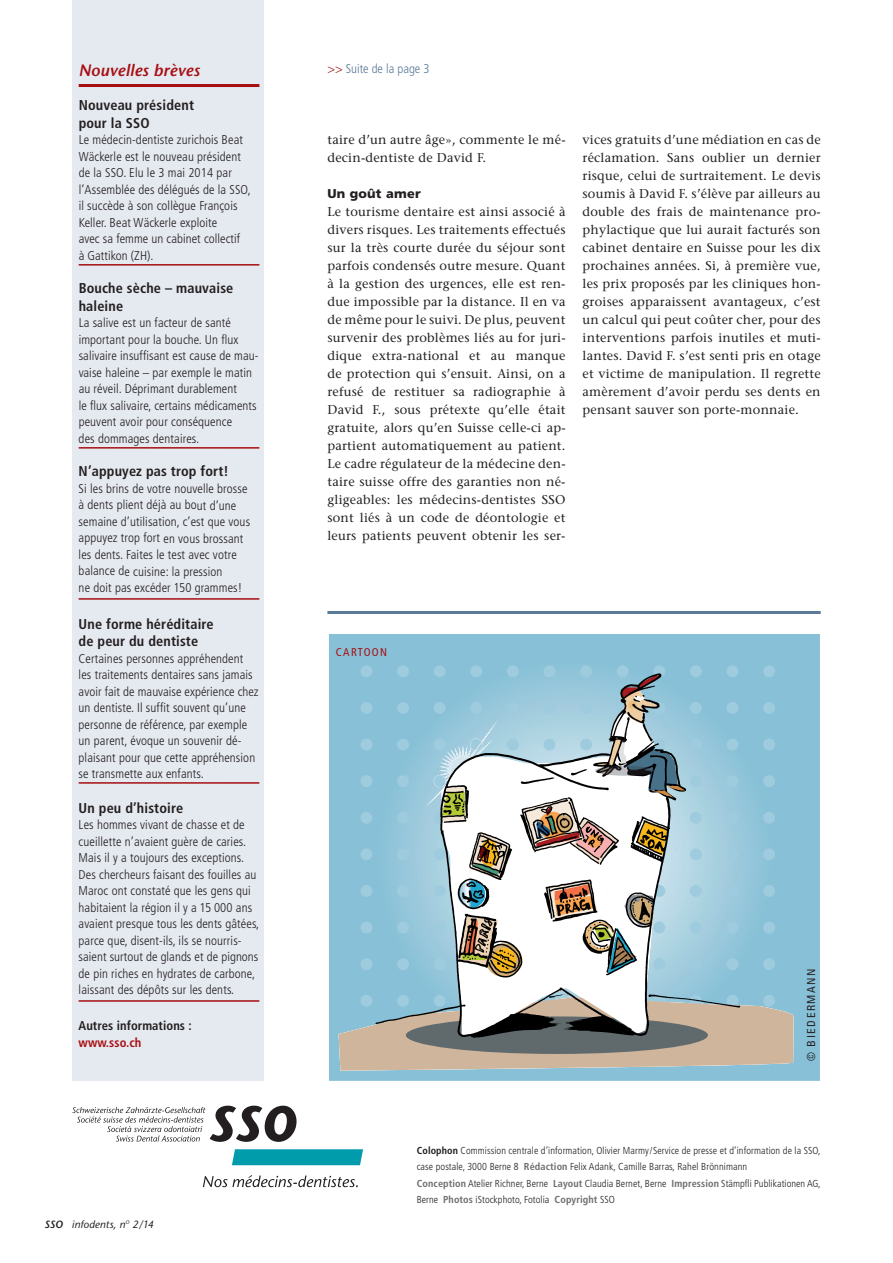
<style>
.page{position:relative;width:893px;height:1263px;background:#fff}
.page>*{position:absolute;margin:0;border:0;box-sizing:border-box;transform-origin:0 0}
.t1{font:italic 600 16.5px "Stone Sans";letter-spacing:.01em;color:#a70e12}
.t2{font:700 condensed 14.25px/17.2px "Frutiger";letter-spacing:.01em;color:#231f20}
.t3{font:300 condensed 12.75px/16.5px "Frutiger";letter-spacing:.01em;color:#231f20}
.t4{font:12.75px/18px "Stone Serif";letter-spacing:.015em;color:#231f20;text-align:justify}
.t5{font:700 condensed 12.75px "Frutiger";letter-spacing:.005em;color:#231f20}
.t6{font:300 condensed 12.75px "Frutiger";color:#5b7998}
.t7{font:700 condensed 12.75px "Frutiger";letter-spacing:.005em;color:#a70e12}
.t8{font:900 12.75px "Frutiger";letter-spacing:.02em;color:#231f20}
.t9{font:condensed 11.25px "Frutiger";letter-spacing:.12em;color:#a70e12}
.t10{font:condensed 11.1px "Univers";letter-spacing:.14em;color:#231f20}
.t11{font:italic 10.5px "Stone Sans";letter-spacing:.01em;color:#231f20}
.t12{font:300 condensed 10.2px/16.5px "Frutiger";letter-spacing:.01em;color:#231f20}
.s1{font-weight:600}
.s2{color:#a70e12}
.s3{font-weight:700}
.s4{font-weight:700;color:#6d6e70}
</style>
<div class="page">
<div style="left:72px;top:0;width:192px;height:1080px;background:#e5e9f0"></div>
<svg style="left:203px;top:1175px;width:155px;height:12px"></svg>
<svg style="left:232px;top:1149px;width:131px;height:16px;background:#099faf"></svg>
<svg style="left:72px;top:1106px;width:225px;height:36px"></svg>
<hr style="left:79px;top:84px;width:180px;height:3px;background:#a70e12">
<hr style="left:79px;top:264px;width:180px;height:2px;background:#a70e12">
<hr style="left:79px;top:447px;width:180px;height:2px;background:#a70e12">
<hr style="left:79px;top:598px;width:180px;height:2px;background:#a70e12">
<hr style="left:79px;top:782px;width:180px;height:2px;background:#a70e12">
<hr style="left:79px;top:1000px;width:180px;height:2px;background:#a70e12">
<hr style="left:327px;top:611px;width:494px;height:3px;background:#5b7998">
<div style="left:329px;top:635px;width:491px;height:446px;background:#88c1d7"></div>
<div style="left:360px;top:665px;width:12px;height:12px;background:#9fcbde;border-radius:50%"></div>
<div style="left:360px;top:702px;width:12px;height:12px;background:#9fcbde;border-radius:50%"></div>
<div style="left:360px;top:738px;width:12px;height:12px;background:#9fcbde;border-radius:50%"></div>
<div style="left:360px;top:775px;width:12px;height:12px;background:#9fcbde;border-radius:50%"></div>
<div style="left:360px;top:812px;width:12px;height:12px;background:#9fcbde;border-radius:50%"></div>
<div style="left:360px;top:848px;width:12px;height:12px;background:#9fcbde;border-radius:50%"></div>
<div style="left:360px;top:885px;width:12px;height:12px;background:#9fcbde;border-radius:50%"></div>
<div style="left:360px;top:921px;width:12px;height:12px;background:#9fcbde;border-radius:50%"></div>
<div style="left:360px;top:958px;width:12px;height:12px;background:#9fcbde;border-radius:50%"></div>
<div style="left:360px;top:995px;width:12px;height:12px;background:#9fcbde;border-radius:50%"></div>
<div style="left:763px;top:665px;width:12px;height:12px;background:#9fcbde;border-radius:50%"></div>
<div style="left:763px;top:702px;width:12px;height:12px;background:#9fcbde;border-radius:50%"></div>
<div style="left:763px;top:738px;width:12px;height:12px;background:#9fcbde;border-radius:50%"></div>
<div style="left:763px;top:775px;width:12px;height:12px;background:#9fcbde;border-radius:50%"></div>
<div style="left:763px;top:812px;width:12px;height:12px;background:#9fcbde;border-radius:50%"></div>
<div style="left:763px;top:848px;width:12px;height:12px;background:#9fcbde;border-radius:50%"></div>
<div style="left:763px;top:885px;width:12px;height:12px;background:#9fcbde;border-radius:50%"></div>
<div style="left:763px;top:921px;width:12px;height:12px;background:#9fcbde;border-radius:50%"></div>
<div style="left:763px;top:958px;width:12px;height:12px;background:#9fcbde;border-radius:50%"></div>
<div style="left:763px;top:995px;width:12px;height:12px;background:#9fcbde;border-radius:50%"></div>
<svg style="left:339px;top:997px;width:455px;height:73px;background:#b6bab2"></svg>
<img style="left:374px;top:635px;width:386px;height:442px">
<svg style="left:522px;top:676px;width:163px;height:188px"></svg>
<img style="left:619px;top:723px;width:7px;height:40px">
<p class="t1" style="left:79px;top:64px;width:123px">Nouvelles brèves</p>
<p class="t2" style="left:79px;top:98px;width:117px">Nouveau président pour la SSO</p>
<p class="t3" style="left:79px;top:133px;width:174px">Le médecin-dentiste zurichois Beat<br>Wäckerle est le nouveau président de la SSO. Elu le 3 mai 2014 par l’Assemblée des délégués de la SSO, il succède à son collègue François<br>Keller. Beat Wäckerle exploite<br>avec sa femme un cabinet collectif<br>à Gattikon (ZH).</p>
<p class="t2" style="left:79px;top:281px;width:156px">Bouche sèche – mauvaise haleine</p>
<p class="t3" style="left:79px;top:316px;width:181px">La salive est un facteur de santé important pour la bouche. Un flux salivaire insuffisant est cause de mau&shy;vaise haleine – par exemple le matin au réveil. Déprimant durablement<br>le flux salivaire, certains médicaments peuvent avoir pour conséquence<br>des dommages dentaires.</p>
<p class="t2" style="left:79px;top:464px;width:152px">N’appuyez pas trop fort!</p>
<p class="t3" style="left:79px;top:481px;width:173px">Si les brins de votre nouvelle brosse à dents plient déjà au bout d’une semaine d’utilisation, c’est que vous appuyez trop fort en vous brossant les dents. Faites le test avec votre balance de cuisine: la pression<br>ne doit pas excéder 150 grammes!</p>
<p class="t2" style="left:79px;top:616px;width:137px">Une forme héréditaire de peur du dentiste</p>
<p class="t3" style="left:79px;top:651px;width:182px">Certaines personnes appréhendent les traitements dentaires sans jamais avoir fait de mauvaise expérience chez un dentiste. Il suffit souvent qu’une personne de référence, par exemple un parent, évoque un souvenir dé&shy;plaisant pour que cette appréhension se transmette aux enfants.</p>
<p class="t2" style="left:79px;top:800px;width:106px">Un peu d’histoire</p>
<p class="t3" style="left:79px;top:817px;width:182px">Les hommes vivant de chasse et de cueillette n’avaient guère de caries.<br>Mais il y a toujours des exceptions.<br>Des chercheurs faisant des fouilles au Maroc ont constaté que les gens qui habitaient la région il y a 15 000 ans avaient presque tous les dents gâtées, parce que, disent-ils, ils se nourris&shy;saient surtout de glands et de pignons de pin riches en hydrates de carbone, laissant des dépôts sur les dents.</p>
<p class="t5" style="left:79px;top:1020px;width:115px">Autres informations :</p>
<p class="t7" style="left:79px;top:1037px;width:64px">www.sso.ch</p>
<p class="t11" style="left:45px;top:1220px;width:111px"><span class="s1">SSO</span> infodents, n<sup>O</sup> 2/14</p>
<p class="t6" style="left:327px;top:64px;width:104px"><span class="s2">&gt;&gt;</span> Suite de la page 3</p>
<p class="t4" style="left:327px;top:132px;width:240px">taire d’un autre âge», commente le mé&shy;decin-dentiste de David F.</p>
<p class="t8" style="left:327px;top:188px;width:95px">Un goût amer</p>
<p class="t4" style="left:327px;top:204px;width:240px">Le tourisme dentaire est ainsi associé à divers risques. Les traitements effectués sur la très courte durée du séjour sont parfois condensés outre mesure. Quant à la gestion des urgences, elle est ren&shy;due impossible par la distance. Il en va de même pour le suivi. De plus, peuvent survenir des problèmes liés au for juri&shy;dique extra-national et au manque de protection qui s’ensuit. Ainsi, on a refusé de restituer sa radiographie à David F., sous prétexte qu’elle était gratuite, alors qu’en Suisse celle-ci ap&shy;partient automatiquement au patient.<br>Le cadre régulateur de la médecine den&shy;taire suisse offre des garanties non né&shy;gligeables: les médecins-dentistes SSO sont liés à un code de déontologie et leurs patients peuvent obtenir les ser-</p>
<p class="t4" style="left:583px;top:132px;width:240px">vices gratuits d’une médiation en cas de réclamation. Sans oublier un dernier risque, celui de surtraitement. Le devis soumis à David F. s’élève par ailleurs au double des frais de maintenance pro&shy;phylactique que lui aurait facturés son cabinet dentaire en Suisse pour les dix prochaines années. Si, à première vue, les prix proposés par les cliniques hon&shy;groises apparaissent avantageux, c’est un calcul qui peut coûter cher, pour des interventions parfois inutiles et muti&shy;lantes. David F. s’est senti pris en otage et victime de manipulation. Il regrette amèrement d’avoir perdu ses dents en pensant sauver son porte-monnaie.</p>
<p class="t9" style="left:336px;top:647px;width:53px">CARTOON</p>
<p class="t10" style="left:807px;top:1061px;width:94px;rotate:-90deg">© BIEDERMANN</p>
<p class="t12" style="left:417px;top:1143px;width:405px"><span class="s3">Colophon</span> Commission centrale d’information, Olivier Marmy/Service de presse et d’information de la SSO, case postale, 3000 Berne 8 <span class="s4">Rédaction</span> Felix Adank, Camille Barras, Rahel Brönnimann<br><span class="s4">Conception</span> Atelier Richner, Berne <span class="s4">Layout</span> Claudia Bernet, Berne <span class="s4">Impression</span> Stämpfli Publikationen AG, Berne <span class="s4">Photos</span> iStockphoto, Fotolia <span class="s4">Copyright</span> SSO</p>
</div>
